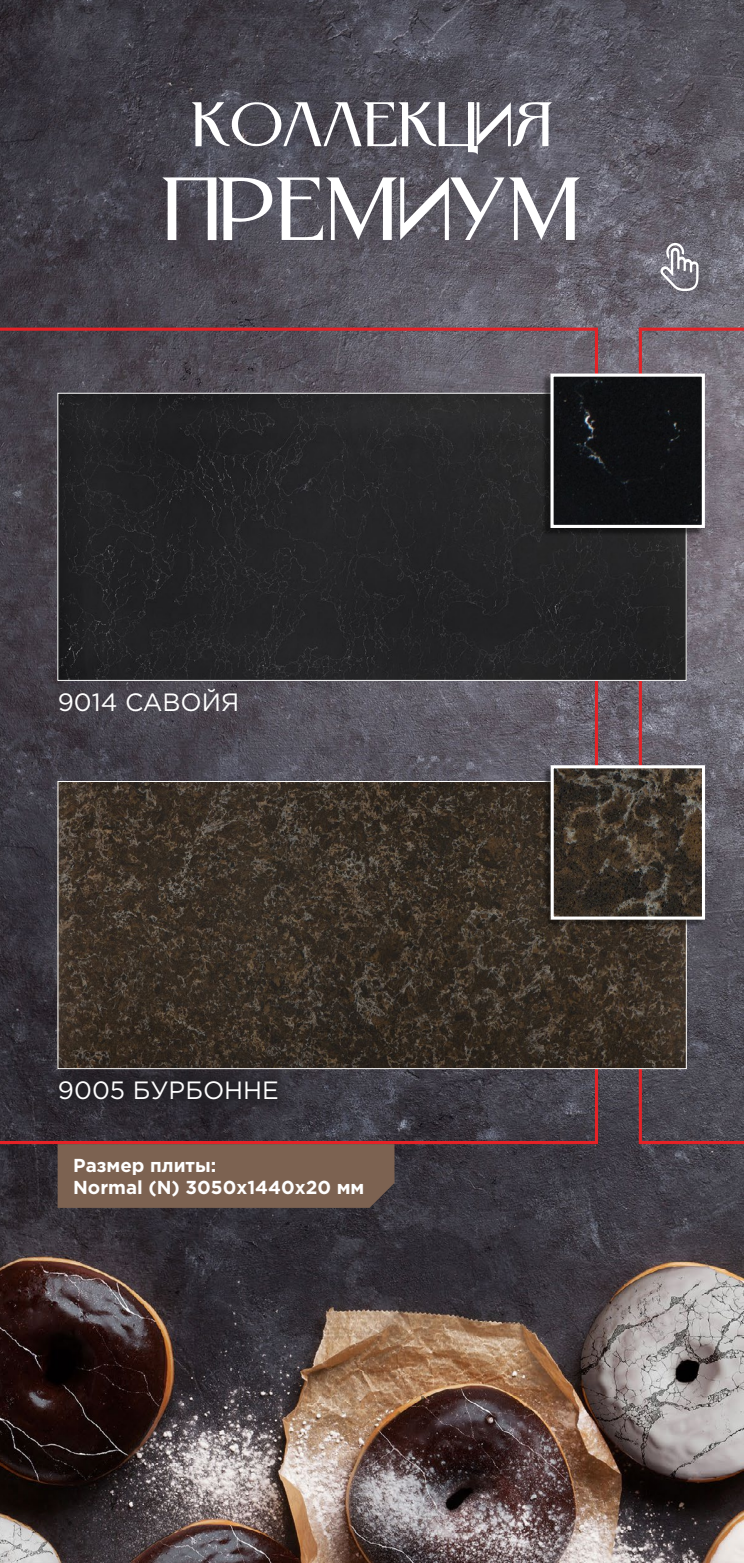
<style>
.page{position:relative;width:744px;height:1563px;background:#fff}
.page>*{position:absolute;margin:0;border:0;box-sizing:border-box;transform-origin:0 0}
.t1{font:78.12px "Rebel Redux";color:#fff}
.t2{font:54.88px "Rebel Redux";color:#fff}
.t3{font:25px "Gotham Pro";color:#fff}
.t4{font:700 18.75px/22.5px "Gotham Pro";color:#fff}
</style>
<div class="page">
<img style="left:0;top:0;width:744px;height:1562px">
<svg style="left:639px;top:328px;width:105px;height:816px;background:#6d656d"></svg>
<svg style="left:0;top:328px;width:598px;height:816px;background:#504850"></svg>
<svg style="left:660px;top:243px;width:38px;height:48px"></svg>
<img style="left:59px;top:395px;width:625px;height:283px">
<div style="left:542px;top:374px;width:161px;height:162px;background:#000;opacity:.47"></div>
<div style="left:554px;top:377px;width:147px;height:147px;background:#0f1013"></div>
<div style="left:550px;top:373px;width:155px;height:155px;border:3px solid #fff"></div>
<img style="left:60px;top:783px;width:624px;height:284px">
<svg style="left:43px;top:1064px;width:252px;height:53px;background:#2e2b30"></svg>
<div style="left:542px;top:766px;width:161px;height:161px;background:#000;opacity:.47"></div>
<img style="left:554px;top:769px;width:147px;height:146px">
<div style="left:550px;top:765px;width:155px;height:154px;border:3px solid #fff"></div>
<div style="left:58px;top:1144px;width:336px;height:64px;background:#7c6251"></div>
<h2 class="t2" style="left:191px;top:92px;width:364px">КОЛЛЕКЦИЯ</h2>
<h1 class="t1" style="left:162px;top:162px;width:421px">ПРЕМИУМ</h1>
<h3 class="t3" style="left:58px;top:688px;width:183px">9014 САВОЙЯ</h3>
<h3 class="t3" style="left:58px;top:1076px;width:223px">9005 БУРБОННЕ</h3>
<p class="t4" style="left:73px;top:1153px;width:293px">Размер плиты:<br>Normal (N) 3050х1440х20 мм</p>
</div>
